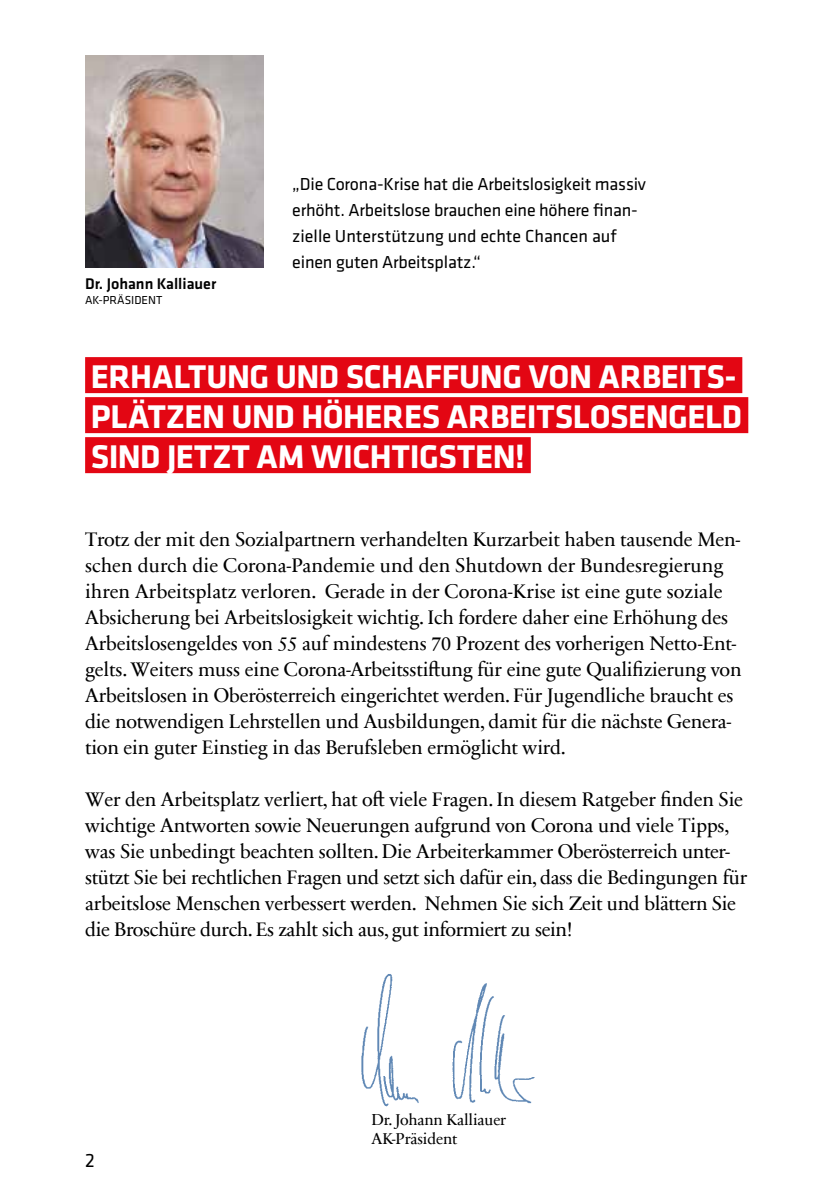
<style>
.page{position:relative;width:840px;height:1191px;background:#fff}
.page>*{position:absolute;margin:0;border:0;box-sizing:border-box;transform-origin:0 0}
.t1{font:700 34px/40px "Klavika Basic";letter-spacing:-.01em;color:#fff}
.t2{font:20px/26px "Sabon Next Com";letter-spacing:-.01em;color:#000}
.t3{font:20px "Klavika Basic";color:#000}
.t4{font:18px/26px "Klavika Basic";letter-spacing:-.01em;color:#000}
.t5{font:16px/19.2px "Sabon Next Com";letter-spacing:-.01em;color:#000}
.t6{font:500 16px "Klavika Basic";color:#000}
.t7{font:12px "Klavika Basic";color:#000}
</style>
<div class="page">
<div style="left:85px;top:357px;width:656px;height:36px;background:#e30613"></div>
<div style="left:85px;top:397px;width:662px;height:36px;background:#e30613"></div>
<div style="left:85px;top:437px;width:445px;height:36px;background:#e30613"></div>
<img style="left:361px;top:974px;width:173px;height:132px">
<img style="left:85px;top:56px;width:179px;height:212px">
<p class="t6" style="left:85px;top:273px;width:133px">Dr. Johann Kalliauer</p>
<p class="t7" style="left:85px;top:292px;width:79px">AK-PRÄSIDENT</p>
<p class="t4" style="left:292px;top:170px;width:355px">„Die Corona-Krise hat die Arbeitslosigkeit massiv erhöht. Arbeitslose brauchen eine höhere finan&shy;zielle Unterstützung und echte Chancen auf einen guten Arbeitsplatz.“</p>
<h1 class="t1" style="left:91px;top:355px;width:652px">ERHALTUNG UND SCHAFFUNG VON ARBEITS-<br>PLÄTZEN UND HÖHERES ARBEITSLOSENGELD<br>SIND JETZT AM WICHTIGSTEN!</h1>
<p class="t2" style="left:85px;top:525px;width:657px">Trotz der mit den Sozialpartnern verhandelten Kurzarbeit haben tausende Men&shy;schen durch die Corona-Pandemie und den Shutdown der Bundesregierung ihren Arbeitsplatz verloren. Gerade in der Corona-Krise ist eine gute soziale Absicherung bei Arbeitslosigkeit wichtig. Ich fordere daher eine Erhöhung des Arbeitslosengeldes von 55 auf mindestens 70 Prozent des vorherigen Netto-Ent&shy;gelts. Weiters muss eine Corona-Arbeitsstiftung für eine gute Qualifizierung von Arbeitslosen in Oberösterreich eingerichtet werden. Für Jugendliche braucht es die notwendigen Lehrstellen und Ausbildungen, damit für die nächste Genera&shy;tion ein guter Einstieg in das Berufsleben ermöglicht wird.</p>
<p class="t2" style="left:85px;top:785px;width:663px">Wer den Arbeitsplatz verliert, hat oft viele Fragen. In diesem Ratgeber finden Sie wichtige Antworten sowie Neuerungen aufgrund von Corona und viele Tipps, was Sie unbedingt beachten sollten. Die Arbeiterkammer Oberösterreich unter&shy;stützt Sie bei rechtlichen Fragen und setzt sich dafür ein, dass die Bedingungen für arbeitslose Menschen verbessert werden. Nehmen Sie sich Zeit und blättern Sie die Broschüre durch. Es zahlt sich aus, gut informiert zu sein!</p>
<p class="t3" style="left:85px;top:1147px;width:11px">2</p>
<p class="t5" style="left:371px;top:1109px;width:136px">Dr. Johann Kalliauer<br>AK-Präsident</p>
</div>
